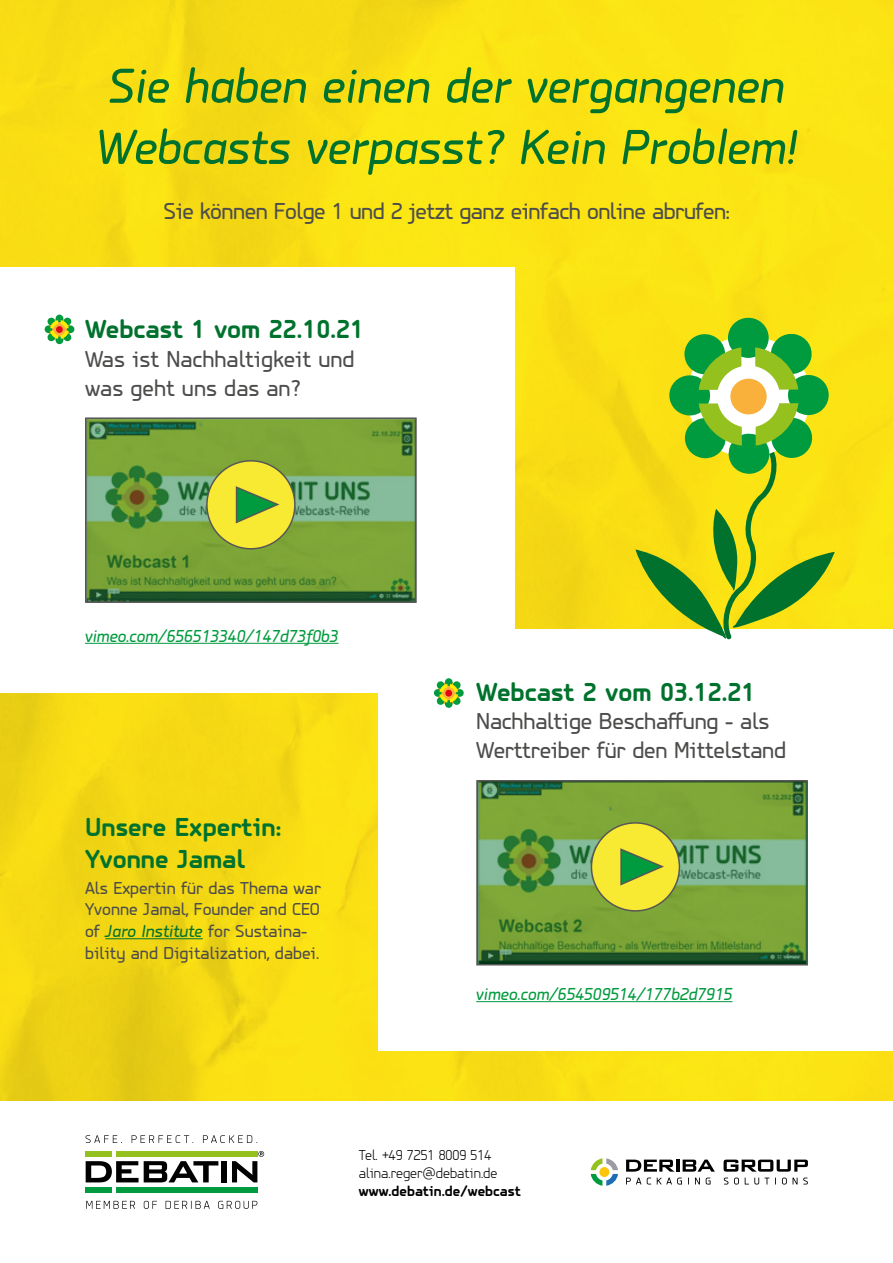
<style>
.page{position:relative;width:893px;height:1263px;background:#fff}
.page>*{position:absolute;margin:0;border:0;box-sizing:border-box;transform-origin:0 0}
.t1{font:italic 51px/61.2px "PF Isotext Pro";color:#00722d}
.t2{font:700 27px/32.4px "PF Isotext Pro";color:#00722d}
.t3{font:24px/28.8px "PF Isotext Pro";letter-spacing:-.01em;color:#4d4d4c}
.t4{font:18px/21.6px "PF Isotext Pro";color:#4d4d4c}
.t5{font:italic 18px "PF Isotext Pro";color:#009b3e}
.t6{font:300 15px/18px "PF Isotext Pro";color:#000}
.t7{font:700 15px "PF Isotext Pro";color:#000}
.s1{font-style:italic;color:#00722d}
</style>
<div class="page">
<img style="left:0;top:0;width:893px;height:1101px">
<div style="left:0;top:267px;width:514px;height:425px;background:#fff"></div>
<hr style="left:85px;top:643px;width:254px;height:1px;background:#009b3e">
<img style="left:88px;top:420px;width:326px;height:180px">
<div style="left:85px;top:417px;width:332px;height:186px;border:2px solid #575756"></div>
<div style="left:378px;top:629px;width:515px;height:422px;background:#fff"></div>
<hr style="left:476px;top:1001px;width:256px;height:1px;background:#009b3e">
<img style="left:479px;top:783px;width:326px;height:179px">
<div style="left:476px;top:780px;width:332px;height:185px;border:2px solid #575756"></div>
<svg style="left:86px;top:1161px;width:132px;height:21px"></svg>
<div style="left:221px;top:1161px;width:6px;height:21px;background:#000"></div>
<div style="left:86px;top:1187px;width:26px;height:5px;background:#009b3e"></div>
<div style="left:86px;top:1151px;width:26px;height:5px;background:#95c11f"></div>
<div style="left:116px;top:1187px;width:141px;height:5px;background:#009b3e"></div>
<div style="left:116px;top:1151px;width:141px;height:5px;background:#95c11f"></div>
<svg style="left:232px;top:1151px;width:32px;height:31px"></svg>
<svg style="left:86px;top:1135px;width:36px;height:8px"></svg>
<svg style="left:132px;top:1135px;width:61px;height:8px"></svg>
<svg style="left:203px;top:1135px;width:54px;height:8px"></svg>
<svg style="left:86px;top:1201px;width:49px;height:8px"></svg>
<svg style="left:144px;top:1201px;width:13px;height:8px"></svg>
<svg style="left:166px;top:1201px;width:44px;height:8px"></svg>
<svg style="left:218px;top:1201px;width:39px;height:8px"></svg>
<svg style="left:591px;top:1158px;width:27px;height:28px"></svg>
<div style="left:599px;top:1167px;width:10px;height:10px;background:#fdc509;border-radius:50%"></div>
<svg style="left:626px;top:1159px;width:89px;height:25px"></svg>
<svg style="left:724px;top:1159px;width:84px;height:25px"></svg>
<div style="left:207px;top:461px;width:88px;height:88px;background:#f8e932;border-radius:50%"></div>
<div style="left:206px;top:460px;width:90px;height:89px;border:2px solid #575756;border-radius:50%"></div>
<svg style="left:235px;top:486px;width:45px;height:38px"></svg>
<div style="left:591px;top:823px;width:88px;height:88px;background:#f8e932;border-radius:50%"></div>
<div style="left:591px;top:822px;width:89px;height:90px;border:2px solid #575756;border-radius:50%"></div>
<svg style="left:620px;top:848px;width:44px;height:38px"></svg>
<svg style="left:45px;top:315px;width:30px;height:29px"></svg>
<div style="left:56px;top:326px;width:7px;height:7px;background:#e30613;border-radius:50%"></div>
<svg style="left:434px;top:678px;width:30px;height:30px"></svg>
<div style="left:445px;top:690px;width:7px;height:6px;background:#e30613;border-radius:50%"></div>
<svg style="left:635px;top:318px;width:200px;height:322px;background:#b4ca30"></svg>
<div style="left:730px;top:379px;width:37px;height:35px;background:#f9b13c;border-radius:50%"></div>
<hr style="left:105px;top:938px;width:98px;height:1px;background:#00722d">
<h1 class="t1" style="left:96px;top:55px;width:703px">Sie haben einen der vergangenen<br>Webcasts verpasst? Kein Problem!</h1>
<p class="t3" style="left:164px;top:196px;width:568px">Sie können Folge 1 und 2 jetzt ganz einfach online abrufen:</p>
<p class="t2" style="left:85px;top:313px;width:281px">Webcast 1 vom 22.10.21</p>
<p class="t3" style="left:85px;top:344px;width:271px">Was ist Nachhaltigkeit und was geht uns das an?</p>
<p class="t5" style="left:85px;top:625px;width:255px">vimeo.com/656513340/147d73f0b3</p>
<p class="t2" style="left:85px;top:810px;width:198px">Unsere Expertin:<br>Yvonne Jamal</p>
<p class="t4" style="left:85px;top:877px;width:237px">Als Expertin für das Thema war<br>Yvonne Jamal, Founder and CEO of <span class="s1">Jaro Institute</span> for Sustaina&shy;bility and Digitalization, dabei.</p>
<p class="t2" style="left:476px;top:675px;width:281px">Webcast 2 vom 03.12.21</p>
<p class="t3" style="left:476px;top:707px;width:311px">Nachhaltige Beschaffung - als<br>Werttreiber für den Mittelstand</p>
<p class="t5" style="left:476px;top:983px;width:258px">vimeo.com/654509514/177b2d7915</p>
<p class="t6" style="left:359px;top:1145px;width:140px">Tel. +49 7251 8009 514 alina.reger@debatin.de</p>
<p class="t7" style="left:359px;top:1182px;width:163px">www.debatin.de/webcast</p>
</div>
